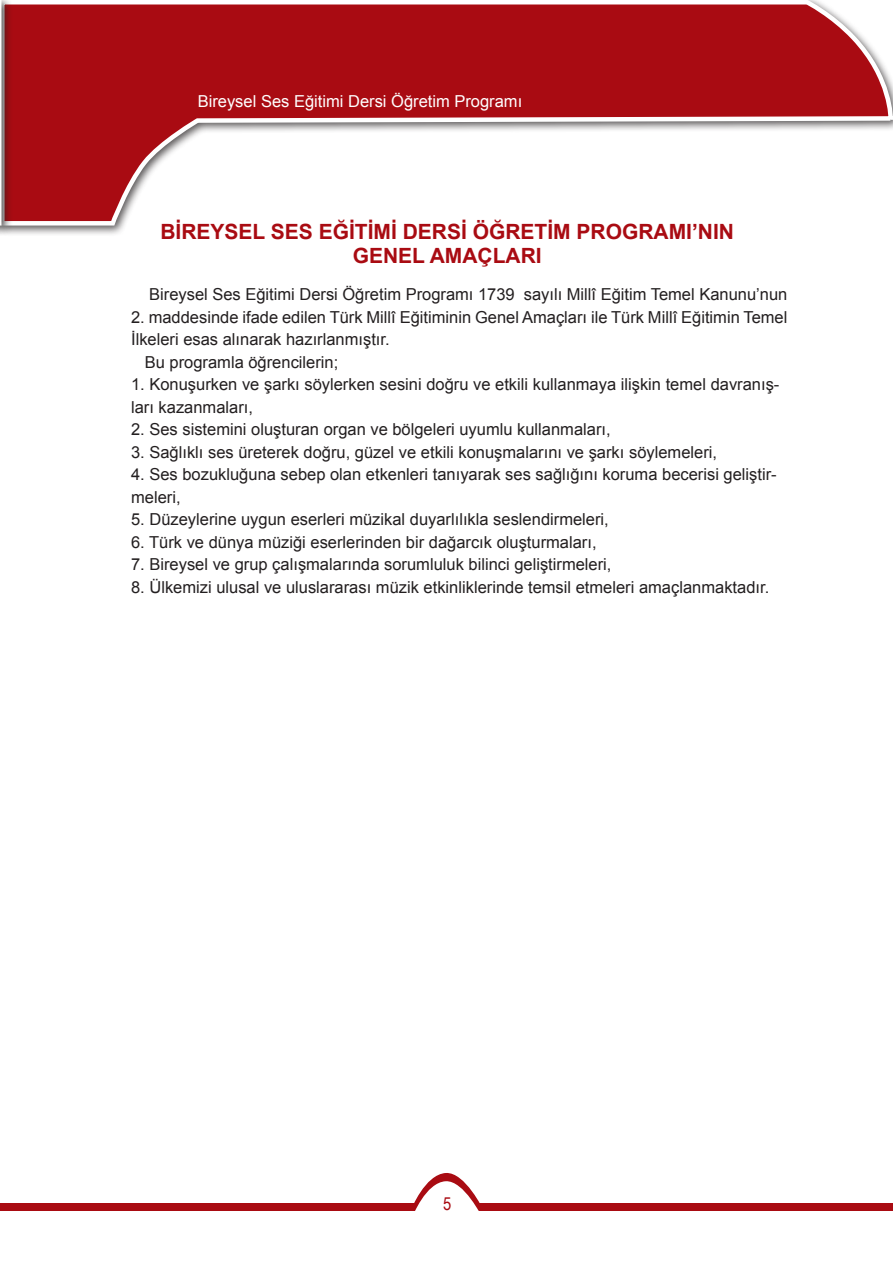
<style>
.page{position:relative;width:893px;height:1263px;background:#fff}
.page>*{position:absolute;margin:0;border:0;box-sizing:border-box;transform-origin:0 0}
.BAŞLIK{font:700 21px "Arial";color:#a90b12}
.t1{font:18px "Arial Narrow";color:#a90b12}
.ana_metin{font:16.5px/22.5px "Arial";color:#231f20}
.t2{font:16.5px "Arial";color:#fff}
</style>
<div class="page">
<div style="left:480px;top:1203px;width:413px;height:8px;background:#a90b12"></div>
<div style="left:1px;top:1203px;width:414px;height:8px;background:#a90b12"></div>
<svg style="left:414px;top:1173px;width:66px;height:38px"></svg>
<div style="left:0;top:0;width:893px;height:237px;background:#231f20;opacity:.75"></div>
<svg style="left:12px;top:0;width:881px;height:228px"></svg>
<div style="left:0;top:0;width:12px;height:237px;background:#231f20;opacity:.75"></div>
<svg style="left:0;top:0;width:4px;height:228px"></svg>
<p class="t2" style="left:198px;top:91px;width:326px">Bireysel Ses Eğitimi Dersi Öğretim Programı</p>
<p class="t2" style="left:205px;top:91px;width:326px">Bireysel Ses Eğ timi Dersi Öğretim Programı</p>
<p class="BAŞLIK" style="left:160px;top:218px;width:575px">BİREYSEL SES EĞİTİMİ DERSİ ÖĞRETİM PROGRAMI’NIN</p>
<p class="BAŞLIK" style="left:353px;top:242px;width:190px">GENEL AMAÇLARI</p>
<p class="ana_metin" style="left:149px;top:283px;width:640px">Bireysel Ses Eğitimi Dersi Öğretim Programı 1739 sayılı Millî Eğitim Temel Kanunu’nun</p>
<p class="ana_metin" style="left:131px;top:306px;width:658px">2. maddesinde ifade edilen Türk Millî Eğitiminin Genel Amaçları ile Türk Millî Eğitimin Temel<br>İlkeleri esas alınarak hazırlanmıştır.</p>
<p class="ana_metin" style="left:145px;top:351px;width:195px">Bu programla öğrencilerin;</p>
<p class="ana_metin" style="left:131px;top:373px;width:650px">1. Konuşurken ve şarkı söylerken sesini doğru ve etkili kullanmaya ilişkin temel davranış-</p>
<p class="ana_metin" style="left:131px;top:396px;width:123px">ları kazanmaları,</p>
<p class="ana_metin" style="left:131px;top:418px;width:481px">2. Ses sistemini oluşturan organ ve bölgeleri uyumlu kullanmaları,</p>
<p class="ana_metin" style="left:131px;top:441px;width:587px">3. Sağlıklı ses üreterek doğru, güzel ve etkili konuşmalarını ve şarkı söylemeleri,</p>
<p class="ana_metin" style="left:131px;top:463px;width:647px">4. Ses bozukluğuna sebep olan etkenleri tanıyarak ses sağlığını koruma becerisi geliştir-</p>
<p class="ana_metin" style="left:131px;top:486px;width:51px">meleri,</p>
<p class="ana_metin" style="left:131px;top:508px;width:479px">5. Düzeylerine uygun eserleri müzikal duyarlılıkla seslendirmeleri,</p>
<p class="ana_metin" style="left:131px;top:531px;width:467px">6. Türk ve dünya müziği eserlerinden bir dağarcık oluşturmaları,</p>
<p class="ana_metin" style="left:131px;top:553px;width:482px">7. Bireysel ve grup çalışmalarında sorumluluk bilinci geliştirmeleri,</p>
<p class="ana_metin" style="left:131px;top:576px;width:640px">8. Ülkemizi ulusal ve uluslararası müzik etkinliklerinde temsil etmeleri amaçlanmaktadır.</p>
<p class="t1" style="left:443px;top:1190px;width:10px">5</p>
</div>
